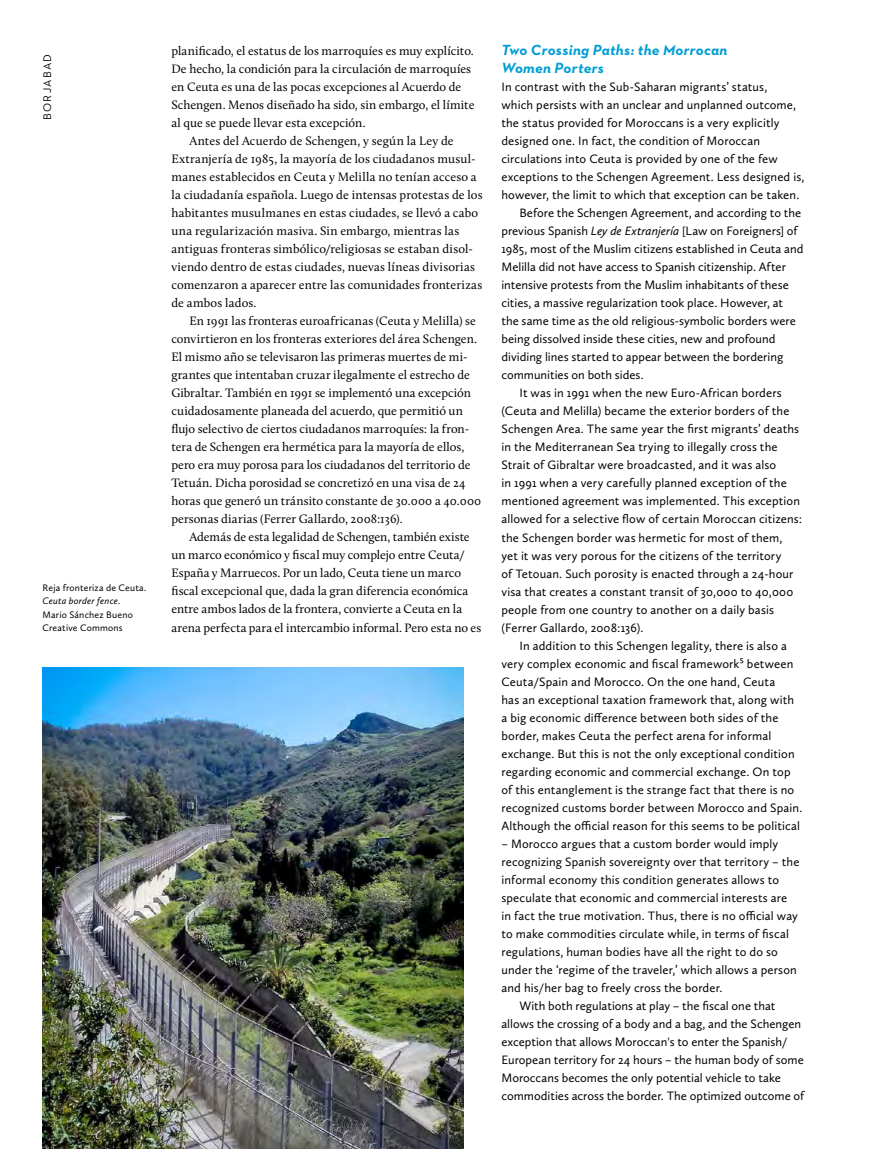
<style>
.page{position:relative;width:872px;height:1149px;background:#fff}
.page>*{position:absolute;margin:0;border:0;box-sizing:border-box;transform-origin:0 0}
.t1{font:italic 700 15px/18px "Neutraface 2 Text";letter-spacing:.02em;color:#009ed4}
.t2{font:12.6px "Calluna Sans";letter-spacing:.005em;color:#000}
.t3{font:12.6px "Calluna";color:#000}
.t4{font:12.6px "Calluna";letter-spacing:.035em;color:#000}
.t5{font:12.6px "Calluna Sans";letter-spacing:.025em;color:#000}
.t6{font:11.25px "Neutraface 2 Text";color:#000}
.t7{font:9.75px/13.5px "Calluna Sans";letter-spacing:.015em;color:#000}
.t8{font:italic 9.75px "Calluna Sans";color:#000}
.s1{font-style:italic}
</style>
<div class="page">
<img style="left:43px;top:667px;width:420px;height:481px">
<p class="t6" style="left:40px;top:120px;width:17px;rotate:-90deg">Borjabad</p>
<p class="t7" style="left:43px;top:580px;width:105px">Reja fronteriza de Ceuta.</p>
<p class="t8" style="left:43px;top:595px;width:79px">Ceuta border fence.</p>
<p class="t7" style="left:43px;top:607px;width:92px">Mario Sánchez Bueno<br>Creative Commons</p>
<p class="t3" style="left:171px;top:43px;width:304px">planificado, el estatus de los marroquíes es muy explícito.</p>
<p class="t3" style="left:171px;top:61px;width:301px">De hecho, la condición para la circulación de marroquíes</p>
<p class="t3" style="left:171px;top:79px;width:291px">en Ceuta es una de las pocas excepciones al Acuerdo de</p>
<p class="t3" style="left:171px;top:97px;width:304px">Schengen. Menos diseñado ha sido, sin embargo, el límite</p>
<p class="t3" style="left:171px;top:115px;width:196px">al que se puede llevar esta excepción.</p>
<p class="t3" style="left:189px;top:133px;width:266px">Antes del Acuerdo de Schengen, y según la Ley de</p>
<p class="t3" style="left:171px;top:151px;width:306px">Extranjería de 1985, la mayoría de los ciudadanos musul-</p>
<p class="t3" style="left:171px;top:169px;width:307px">manes establecidos en Ceuta y Melilla no tenían acceso a</p>
<p class="t3" style="left:171px;top:187px;width:313px">la ciudadanía española. Luego de intensas protestas de los</p>
<p class="t3" style="left:171px;top:205px;width:308px">habitantes musulmanes en estas ciudades, se llevó a cabo</p>
<p class="t3" style="left:171px;top:223px;width:289px">una regularización masiva. Sin embargo, mientras las</p>
<p class="t4" style="left:171px;top:241px;width:303px">antiguas fronteras simbólico/religiosas se estaban disol-</p>
<p class="t3" style="left:171px;top:259px;width:305px">viendo dentro de estas ciudades, nuevas líneas divisorias</p>
<p class="t3" style="left:171px;top:277px;width:312px">comenzaron a aparecer entre las comunidades fronterizas</p>
<p class="t3" style="left:171px;top:295px;width:87px">de ambos lados.</p>
<p class="t3" style="left:189px;top:313px;width:288px">En 1991 las fronteras euroafricanas (Ceuta y Melilla) se</p>
<p class="t3" style="left:171px;top:331px;width:307px">convirtieron en los fronteras exteriores del área Schengen.</p>
<p class="t3" style="left:171px;top:349px;width:298px">El mismo año se televisaron las primeras muertes de mi-</p>
<p class="t3" style="left:171px;top:367px;width:300px">grantes que intentaban cruzar ilegalmente el estrecho de</p>
<p class="t3" style="left:171px;top:385px;width:301px">Gibraltar. También en 1991 se implementó una excepción</p>
<p class="t3" style="left:171px;top:403px;width:293px">cuidadosamente planeada del acuerdo, que permitió un</p>
<p class="t3" style="left:171px;top:421px;width:299px">flujo selectivo de ciertos ciudadanos marroquíes: la fron-</p>
<p class="t3" style="left:171px;top:439px;width:294px">tera de Schengen era hermética para la mayoría de ellos,</p>
<p class="t3" style="left:171px;top:457px;width:301px">pero era muy porosa para los ciudadanos del territorio de</p>
<p class="t3" style="left:171px;top:475px;width:296px">Tetuán. Dicha porosidad se concretizó en una visa de 24</p>
<p class="t3" style="left:171px;top:493px;width:311px">horas que generó un tránsito constante de 30.000 a 40.000</p>
<p class="t3" style="left:171px;top:511px;width:233px">personas diarias (Ferrer Gallardo, 2008:136).</p>
<p class="t3" style="left:189px;top:529px;width:282px">Además de esta legalidad de Schengen, también existe</p>
<p class="t3" style="left:171px;top:547px;width:294px">un marco económico y fiscal muy complejo entre Ceuta/</p>
<p class="t3" style="left:171px;top:565px;width:291px">España y Marruecos. Por un lado, Ceuta tiene un marco</p>
<p class="t3" style="left:171px;top:583px;width:298px">fiscal excepcional que, dada la gran diferencia económica</p>
<p class="t3" style="left:171px;top:601px;width:292px">entre ambos lados de la frontera, convierte a Ceuta en la</p>
<p class="t3" style="left:171px;top:619px;width:311px">arena perfecta para el intercambio informal. Pero esta no es</p>
<p class="t1" style="left:501px;top:41px;width:227px">Two Crossing Paths: the Morrocan<br>Women Porters</p>
<p class="t2" style="left:501px;top:79px;width:267px">In contrast with the Sub-Saharan migrants’ status,</p>
<p class="t2" style="left:501px;top:97px;width:296px">which persists with an unclear and unplanned outcome,</p>
<p class="t2" style="left:501px;top:115px;width:280px">the status provided for Moroccans is a very explicitly</p>
<p class="t2" style="left:501px;top:133px;width:260px">designed one. In fact, the condition of Moroccan</p>
<p class="t2" style="left:501px;top:151px;width:278px">circulations into Ceuta is provided by one of the few</p>
<p class="t2" style="left:501px;top:169px;width:304px">exceptions to the Schengen Agreement. Less designed is,</p>
<p class="t2" style="left:501px;top:187px;width:299px">however, the limit to which that exception can be taken.</p>
<p class="t2" style="left:519px;top:205px;width:283px">Before the Schengen Agreement, and according to the</p>
<p class="t2" style="left:501px;top:223px;width:299px">previous Spanish <span class="s1">Ley de Extranjería</span> [Law on Foreigners] of</p>
<p class="t2" style="left:501px;top:241px;width:304px">1985, most of the Muslim citizens established in Ceuta and</p>
<p class="t2" style="left:501px;top:259px;width:286px">Melilla did not have access to Spanish citizenship. After</p>
<p class="t2" style="left:501px;top:277px;width:289px">intensive protests from the Muslim inhabitants of these</p>
<p class="t2" style="left:501px;top:295px;width:283px">cities, a massive regularization took place. However, at</p>
<p class="t2" style="left:501px;top:313px;width:296px">the same time as the old religious-symbolic borders were</p>
<p class="t2" style="left:501px;top:331px;width:276px">being dissolved inside these cities, new and profound</p>
<p class="t2" style="left:501px;top:349px;width:283px">dividing lines started to appear between the bordering</p>
<p class="t2" style="left:501px;top:367px;width:144px">communities on both sides.</p>
<p class="t2" style="left:519px;top:385px;width:264px">It was in 1991 when the new Euro-African borders</p>
<p class="t2" style="left:501px;top:403px;width:290px">(Ceuta and Melilla) became the exterior borders of the</p>
<p class="t2" style="left:501px;top:421px;width:299px">Schengen Area. The same year the first migrants’ deaths</p>
<p class="t2" style="left:501px;top:439px;width:278px">in the Mediterranean Sea trying to illegally cross the</p>
<p class="t2" style="left:501px;top:457px;width:276px">Strait of Gibraltar were broadcasted, and it was also</p>
<p class="t2" style="left:501px;top:475px;width:287px">in 1991 when a very carefully planned exception of the</p>
<p class="t2" style="left:501px;top:493px;width:300px">mentioned agreement was implemented. This exception</p>
<p class="t2" style="left:501px;top:511px;width:302px">allowed for a selective flow of certain Moroccan citizens:</p>
<p class="t2" style="left:501px;top:529px;width:282px">the Schengen border was hermetic for most of them,</p>
<p class="t2" style="left:501px;top:547px;width:281px">yet it was very porous for the citizens of the territory</p>
<p class="t2" style="left:501px;top:565px;width:293px">of Tetouan. Such porosity is enacted through a 24-hour</p>
<p class="t5" style="left:501px;top:583px;width:293px">visa that creates a constant transit of 30,000 to 40,000</p>
<p class="t2" style="left:501px;top:601px;width:274px">people from one country to another on a daily basis</p>
<p class="t2" style="left:501px;top:619px;width:144px">(Ferrer Gallardo, 2008:136).</p>
<p class="t2" style="left:519px;top:637px;width:269px">In addition to this Schengen legality, there is also a</p>
<p class="t2" style="left:501px;top:655px;width:293px">very complex economic and fiscal framework5 between</p>
<p class="t2" style="left:501px;top:673px;width:275px">Ceuta/Spain and Morocco. On the one hand, Ceuta</p>
<p class="t2" style="left:501px;top:691px;width:294px">has an exceptional taxation framework that, along with</p>
<p class="t2" style="left:501px;top:709px;width:278px">a big economic difference between both sides of the</p>
<p class="t2" style="left:501px;top:727px;width:271px">border, makes Ceuta the perfect arena for informal</p>
<p class="t2" style="left:501px;top:745px;width:295px">exchange. But this is not the only exceptional condition</p>
<p class="t2" style="left:501px;top:763px;width:291px">regarding economic and commercial exchange. On top</p>
<p class="t2" style="left:501px;top:781px;width:294px">of this entanglement is the strange fact that there is no</p>
<p class="t2" style="left:501px;top:799px;width:302px">recognized customs border between Morocco and Spain.</p>
<p class="t2" style="left:501px;top:817px;width:300px">Although the official reason for this seems to be political</p>
<p class="t2" style="left:501px;top:835px;width:278px">– Morocco argues that a custom border would imply</p>
<p class="t2" style="left:501px;top:853px;width:299px">recognizing Spanish sovereignty over that territory – the</p>
<p class="t2" style="left:501px;top:871px;width:279px">informal economy this condition generates allows to</p>
<p class="t2" style="left:501px;top:889px;width:287px">speculate that economic and commercial interests are</p>
<p class="t2" style="left:501px;top:907px;width:298px">in fact the true motivation. Thus, there is no official way</p>
<p class="t2" style="left:501px;top:925px;width:289px">to make commodities circulate while, in terms of fiscal</p>
<p class="t2" style="left:501px;top:943px;width:278px">regulations, human bodies have all the right to do so</p>
<p class="t2" style="left:501px;top:961px;width:297px">under the ‘regime of the traveler,’ which allows a person</p>
<p class="t2" style="left:501px;top:979px;width:222px">and his/her bag to freely cross the border.</p>
<p class="t2" style="left:519px;top:997px;width:257px">With both regulations at play – the fiscal one that</p>
<p class="t2" style="left:501px;top:1015px;width:301px">allows the crossing of a body and a bag, and the Schengen</p>
<p class="t2" style="left:501px;top:1033px;width:287px">exception that allows Moroccan's to enter the Spanish/</p>
<p class="t2" style="left:501px;top:1051px;width:304px">European territory for 24 hours – the human body of some</p>
<p class="t2" style="left:501px;top:1069px;width:281px">Moroccans becomes the only potential vehicle to take</p>
<p class="t2" style="left:501px;top:1087px;width:305px">commodities across the border. The optimized outcome of</p>
</div>
